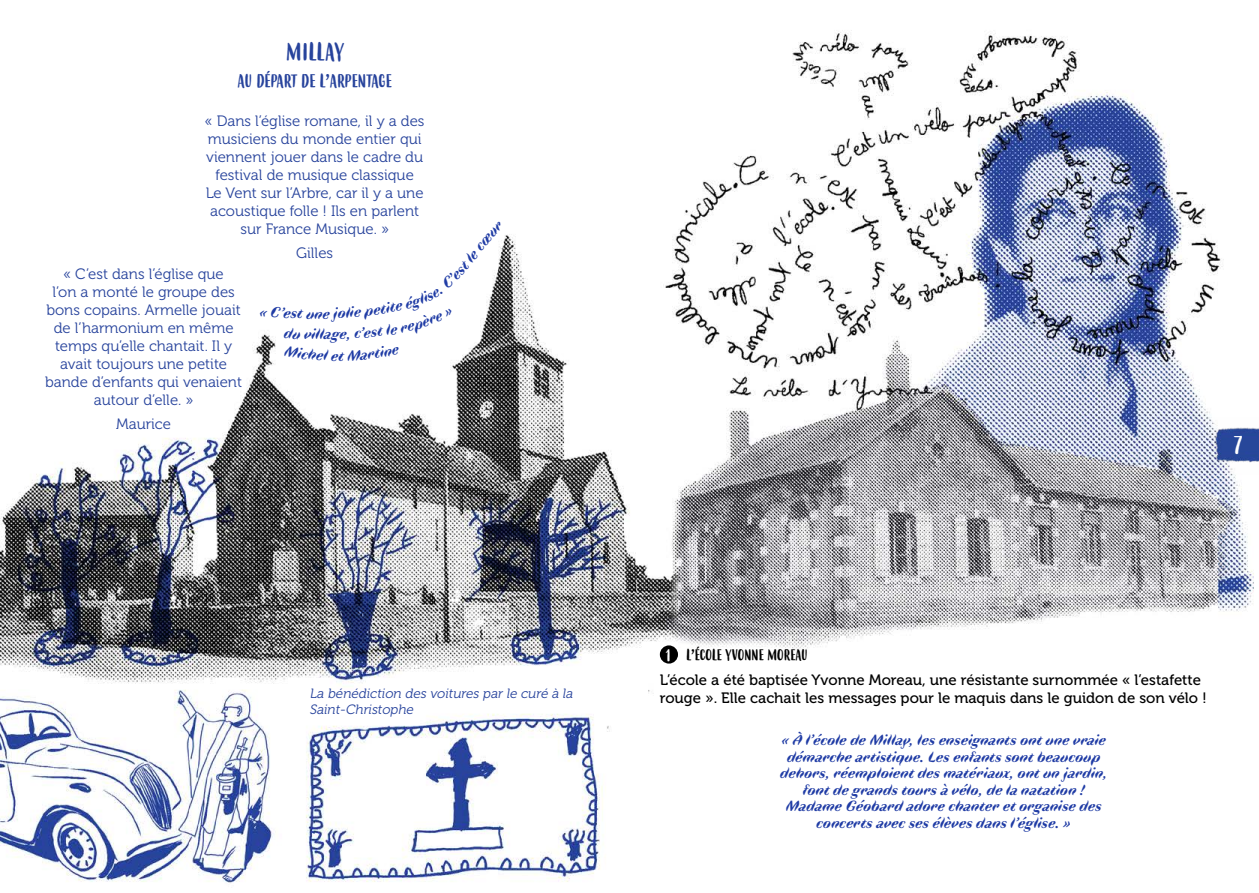
<style>
.page{position:relative;width:1259px;height:893px;background:#fff}
.page>*{position:absolute;margin:0;border:0;box-sizing:border-box;transform-origin:0 0}
.t1{font:24px "Budidaya";letter-spacing:.03em;color:#27439c}
.t2{font:24px "Budidaya";color:#fff}
.t3{font:18px "Budidaya";color:#27439c}
.t4{font:15px/18px "Museo 300";color:#27439c;text-align:center}
.t5{font:italic 700 15px/16.5px "Faune Display";color:#203ca5;text-align:center}
.t6{font:15px/18px "Museo 500";color:#000}
.t7{font:15px "Budidaya";color:#000}
.t8{font:italic 13.5px/16.2px "Museo 300";color:#27439c}
.s1{font-size:16.5px;color:#fff}
</style>
<div class="page">
<img style="left:0;top:30px;width:1254px;height:853px">
<div style="left:660px;top:645px;width:18px;height:19px;background:#000;border-radius:50%"></div>
<img style="left:1209px;top:418px;width:50px;height:56px">
<svg style="left:260px;top:221px;width:244px;height:140px"></svg>
<h1 class="t1" style="left:286px;top:39px;width:58px">MILLAY</h1>
<p class="t3" style="left:237px;top:71px;width:156px">AU DÉPART DE L’ARPENTAGE</p>
<p class="t4" style="left:205px;top:112px;width:221px">« Dans l’église romane, il y a des musiciens du monde entier qui viennent jouer dans le cadre du festival de musique classique<br>Le Vent sur l’Arbre, car il y a une acoustique folle ! Ils en parlent sur France Musique. »</p>
<p class="t4" style="left:296px;top:244px;width:38px">Gilles</p>
<p class="t4" style="left:45px;top:266px;width:198px">« C’est dans l’église que<br>l’on a monté le groupe des bons copains. Armelle jouait de l’harmonium en même temps qu’elle chantait. Il y avait toujours une petite bande d’enfants qui venaient autour d’elle. »</p>
<p class="t4" style="left:116px;top:416px;width:56px">Maurice</p>
<p class="t5" style="left:307px;top:304px;width:10px">u</p>
<p class="t5" style="left:316px;top:325px;width:10px">ll</p>
<p class="t5" style="left:331px;top:346px;width:9px">e</p>
<p class="t8" style="left:309px;top:686px;width:267px">La bénédiction des voitures par le curé à la<br>Saint-Christophe</p>
<h1 class="t2" style="left:1233px;top:432px;width:10px">7</h1>
<p class="t7" style="left:665px;top:647px;width:143px"><span class="s1">1</span> L’ÉCOLE YVONNE MOREAU</p>
<p class="t6" style="left:660px;top:671px;width:548px">L’école a été baptisée Yvonne Moreau, une résistante surnommée « l’estafette rouge ». Elle cachait les messages pour le maquis dans le guidon de son vélo !</p>
<p class="t5" style="left:780px;top:731px;width:329px">« À l’école de Millay, les enseignants ont une vraie démarche artistique. Les enfants sont beaucoup dehors, réemploient des matériaux, ont un jardin, font de grands tours à vélo, de la natation !<br>Madame Géobard adore chanter et organise des concerts avec ses élèves dans l’église. »</p>
</div>
